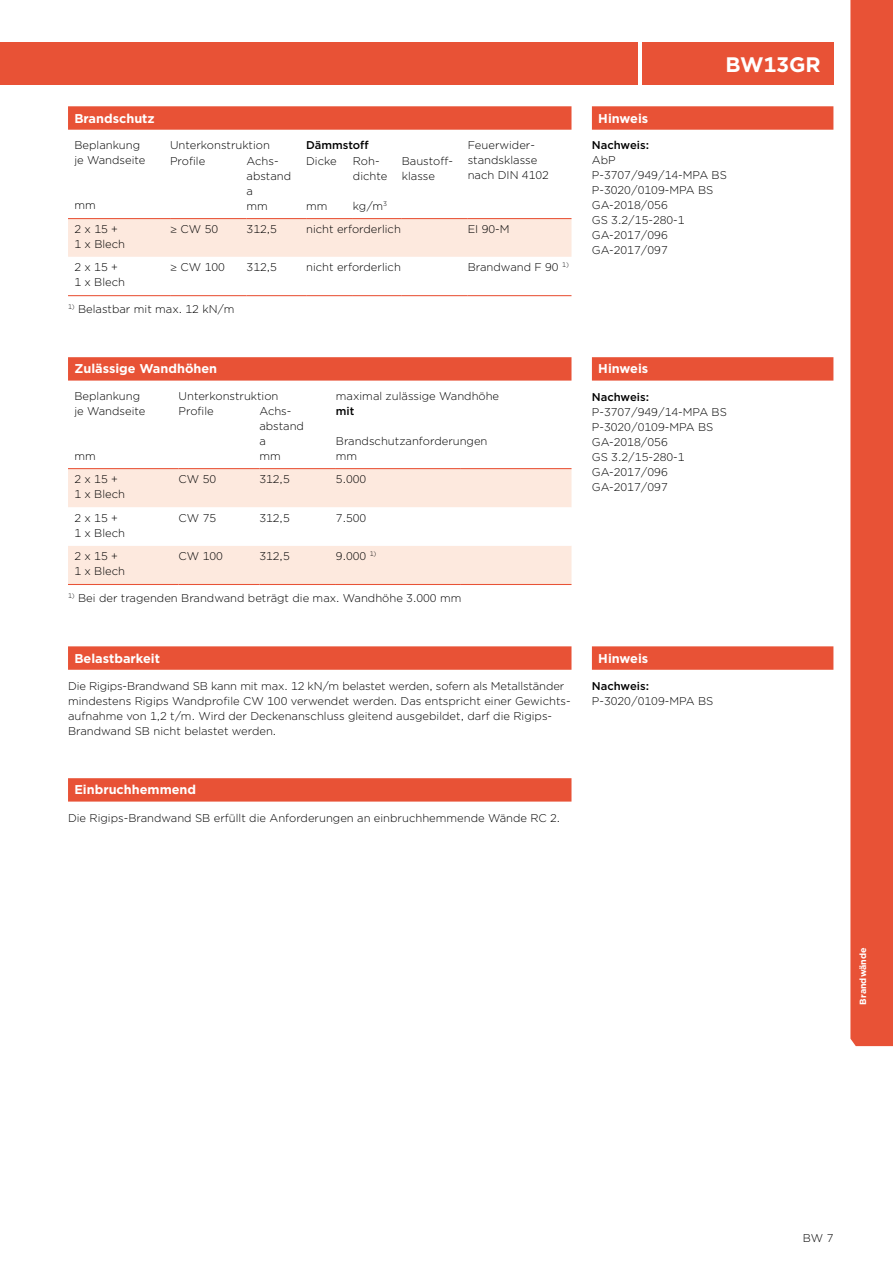
<style>
.page{position:relative;width:893px;height:1263px;background:#fff}
.page>*{position:absolute;margin:0;border:0;box-sizing:border-box;transform-origin:0 0}
.t1{font:700 21px "Gotham";color:#fff}
.t2{font:700 12.75px "Gotham";color:#fff}
.t3{font:300 11.25px/15px "Gotham";color:#000}
.t4{font:500 11.25px "Gotham";color:#000}
.t5{font:700 9px "Gotham";color:#fff}
.s1{font-family:"Myriad Pro";font-size:12px}
</style>
<div class="page">
<div style="left:642px;top:43px;width:191px;height:42px;background:#e85236"></div>
<div style="left:0;top:43px;width:638px;height:42px;background:#e85236"></div>
<div style="left:850px;top:0;width:43px;height:1046px;background:#e85236"></div>
<div style="left:592px;top:106px;width:241px;height:24px;background:#e85236"></div>
<div style="left:68px;top:219px;width:503px;height:38px;background:#fde9de"></div>
<hr style="left:68px;top:218px;width:102px;height:1px;background:#e85236">
<hr style="left:468px;top:218px;width:103px;height:1px;background:#e85236">
<hr style="left:68px;top:295px;width:102px;height:1px;background:#e85236">
<hr style="left:170px;top:295px;width:77px;height:1px;background:#e85236">
<hr style="left:247px;top:295px;width:59px;height:1px;background:#e85236">
<hr style="left:306px;top:295px;width:47px;height:1px;background:#e85236">
<hr style="left:353px;top:295px;width:49px;height:1px;background:#e85236">
<hr style="left:402px;top:295px;width:66px;height:1px;background:#e85236">
<hr style="left:468px;top:295px;width:103px;height:1px;background:#e85236">
<hr style="left:170px;top:218px;width:77px;height:1px;background:#e85236">
<hr style="left:247px;top:218px;width:59px;height:1px;background:#e85236">
<hr style="left:306px;top:218px;width:47px;height:1px;background:#e85236">
<hr style="left:353px;top:218px;width:49px;height:1px;background:#e85236">
<hr style="left:402px;top:218px;width:66px;height:1px;background:#e85236">
<div style="left:68px;top:106px;width:503px;height:24px;background:#e85236"></div>
<div style="left:592px;top:357px;width:241px;height:24px;background:#e85236"></div>
<div style="left:68px;top:646px;width:503px;height:24px;background:#e85236"></div>
<div style="left:68px;top:778px;width:503px;height:23px;background:#e85236"></div>
<div style="left:592px;top:646px;width:241px;height:24px;background:#e85236"></div>
<div style="left:68px;top:469px;width:503px;height:115px;background:#fde9de"></div>
<svg style="left:68px;top:507px;width:503px;height:39px"></svg>
<hr style="left:336px;top:468px;width:124px;height:1px;background:#e85236">
<hr style="left:460px;top:468px;width:111px;height:1px;background:#e85236">
<hr style="left:68px;top:584px;width:111px;height:1px;background:#e85236">
<hr style="left:179px;top:584px;width:80px;height:1px;background:#e85236">
<hr style="left:259px;top:584px;width:77px;height:1px;background:#e85236">
<hr style="left:336px;top:584px;width:124px;height:1px;background:#e85236">
<hr style="left:460px;top:584px;width:111px;height:1px;background:#e85236">
<hr style="left:68px;top:468px;width:111px;height:1px;background:#e85236">
<hr style="left:179px;top:468px;width:80px;height:1px;background:#e85236">
<hr style="left:259px;top:468px;width:77px;height:1px;background:#e85236">
<div style="left:68px;top:357px;width:503px;height:24px;background:#e85236"></div>
<h1 class="t1" style="left:725px;top:51px;width:97px">BW13GR</h1>
<p class="t2" style="left:74px;top:110px;width:82px">Brandschutz</p>
<p class="t2" style="left:598px;top:110px;width:52px">Hinweis</p>
<p class="t3" style="left:74px;top:138px;width:72px">Beplankung je Wandseite</p>
<p class="t3" style="left:74px;top:198px;width:23px">mm</p>
<p class="t3" style="left:170px;top:138px;width:101px">Unterkonstruktion</p>
<p class="t4" style="left:306px;top:138px;width:64px">Dämmstoff</p>
<p class="t3" style="left:468px;top:138px;width:83px">Feuerwider&shy;standsklasse nach DIN 4102</p>
<p class="t4" style="left:592px;top:138px;width:59px">Nachweis:</p>
<p class="t3" style="left:592px;top:153px;width:137px">AbP<br>P-3707/949/14-MPA BS<br>P-3020/0109-MPA BS<br>GA-2018/056<br>GS 3.2/15-280-1<br>GA-2017/096<br>GA-2017/097</p>
<p class="t3" style="left:170px;top:153px;width:37px">Profile</p>
<p class="t3" style="left:247px;top:153px;width:46px">Achs&shy;abstand a<br>mm</p>
<p class="t3" style="left:306px;top:153px;width:32px">Dicke</p>
<p class="t3" style="left:353px;top:153px;width:36px">Roh&shy;dichte</p>
<p class="t3" style="left:353px;top:198px;width:36px">kg/m<sup>3</sup></p>
<p class="t3" style="left:402px;top:153px;width:53px">Baustoff&shy;klasse</p>
<p class="t3" style="left:306px;top:198px;width:23px">mm</p>
<p class="t3" style="left:74px;top:221px;width:52px">2 x 15 +<br>1 x Blech</p>
<p class="t3" style="left:170px;top:221px;width:50px"><span class="s1">≥</span> CW 50</p>
<p class="t3" style="left:247px;top:221px;width:32px">312,5</p>
<p class="t3" style="left:306px;top:221px;width:96px">nicht erforderlich</p>
<p class="t3" style="left:468px;top:221px;width:43px">EI 90-M</p>
<p class="t3" style="left:74px;top:259px;width:52px">2 x 15 +<br>1 x Blech</p>
<p class="t3" style="left:170px;top:259px;width:56px"><span class="s1">≥</span> CW 100</p>
<p class="t3" style="left:247px;top:259px;width:32px">312,5</p>
<p class="t3" style="left:306px;top:259px;width:96px">nicht erforderlich</p>
<p class="t3" style="left:468px;top:259px;width:103px">Brandwand F 90 <sup>1)</sup></p>
<p class="t3" style="left:68px;top:301px;width:168px"><sup>1)</sup> Belastbar mit max. 12 kN/m</p>
<p class="t2" style="left:74px;top:360px;width:144px">Zulässige Wandhöhen</p>
<p class="t3" style="left:74px;top:388px;width:67px">Beplankung</p>
<p class="t3" style="left:179px;top:388px;width:101px">Unterkonstruktion</p>
<p class="t3" style="left:336px;top:388px;width:165px">maximal zulässige Wandhöhe</p>
<p class="t3" style="left:74px;top:403px;width:72px">je Wandseite</p>
<p class="t3" style="left:179px;top:403px;width:37px">Profile</p>
<p class="t3" style="left:259px;top:403px;width:34px">Achs-</p>
<p class="t4" style="left:336px;top:404px;width:20px">mit</p>
<p class="t3" style="left:259px;top:418px;width:46px">abstand a</p>
<p class="t3" style="left:336px;top:433px;width:153px">Brandschutzanforderungen</p>
<p class="t3" style="left:74px;top:448px;width:23px">mm</p>
<p class="t3" style="left:259px;top:448px;width:23px">mm</p>
<p class="t3" style="left:336px;top:448px;width:23px">mm</p>
<p class="t3" style="left:74px;top:471px;width:52px">2 x 15 +<br>1 x Blech</p>
<p class="t3" style="left:179px;top:471px;width:39px">CW 50</p>
<p class="t3" style="left:259px;top:471px;width:32px">312,5</p>
<p class="t3" style="left:336px;top:471px;width:32px">5.000</p>
<p class="t3" style="left:74px;top:510px;width:52px">2 x 15 +<br>1 x Blech</p>
<p class="t3" style="left:179px;top:510px;width:39px">CW 75</p>
<p class="t3" style="left:259px;top:510px;width:32px">312,5</p>
<p class="t3" style="left:336px;top:510px;width:32px">7.500</p>
<p class="t3" style="left:74px;top:548px;width:52px">2 x 15 +<br>1 x Blech</p>
<p class="t3" style="left:179px;top:548px;width:46px">CW 100</p>
<p class="t3" style="left:259px;top:548px;width:32px">312,5</p>
<p class="t3" style="left:336px;top:548px;width:42px">9.000 <sup>1)</sup></p>
<p class="t3" style="left:68px;top:590px;width:395px"><sup>1)</sup> Bei der tragenden Brandwand beträgt die max. Wandhöhe 3.000 mm</p>
<p class="t2" style="left:74px;top:650px;width:87px">Belastbarkeit</p>
<p class="t3" style="left:68px;top:678px;width:504px">Die Rigips-Brandwand SB kann mit max. 12 kN/m belastet werden, sofern als Metallständer mindestens Rigips Wandprofile CW 100 verwendet werden. Das entspricht einer Gewichts&shy;aufnahme von 1,2 t/m. Wird der Deckenanschluss gleitend ausgebildet, darf die Rigips-Brandwand SB nicht belastet werden.</p>
<p class="t2" style="left:74px;top:781px;width:123px">Einbruchhemmend</p>
<p class="t3" style="left:68px;top:810px;width:494px">Die Rigips-Brandwand SB erfüllt die Anforderungen an einbruchhemmende Wände RC 2.</p>
<p class="t2" style="left:598px;top:360px;width:52px">Hinweis</p>
<p class="t4" style="left:592px;top:389px;width:59px">Nachweis:</p>
<p class="t3" style="left:592px;top:404px;width:137px">P-3707/949/14-MPA BS<br>P-3020/0109-MPA BS<br>GA-2018/056<br>GS 3.2/15-280-1<br>GA-2017/096<br>GA-2017/097</p>
<p class="t2" style="left:598px;top:650px;width:52px">Hinweis</p>
<p class="t4" style="left:592px;top:679px;width:59px">Nachweis:</p>
<p class="t3" style="left:592px;top:693px;width:123px">P-3020/0109-MPA BS</p>
<p class="t5" style="left:857px;top:1004px;width:59px;rotate:-90deg">Brandwände</p>
<p class="t3" style="left:803px;top:1230px;width:32px">BW 7</p>
</div>
